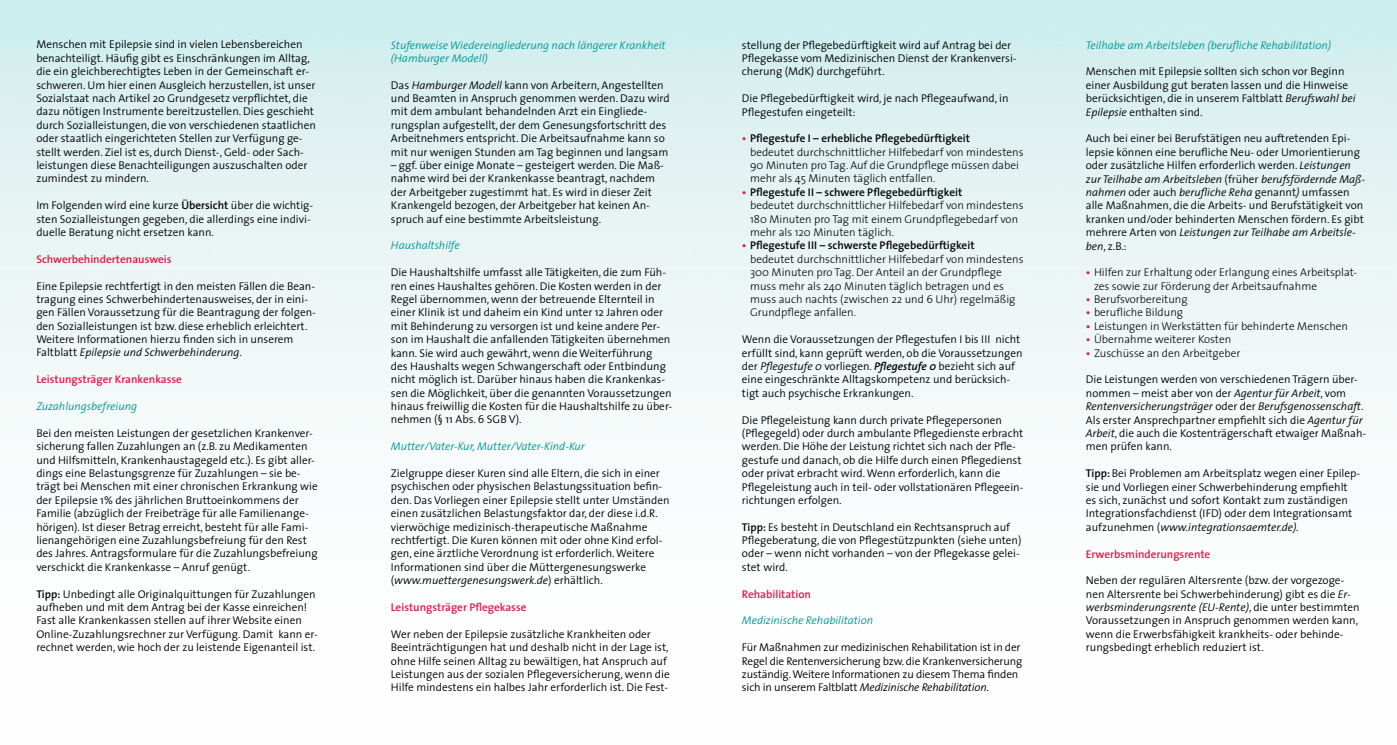
<style>
.page{position:relative;width:1397px;height:745px;background:#fff}
.page>*{position:absolute;margin:0;border:0;box-sizing:border-box;transform-origin:0 0}
.t1{font:300 11.25px/13.4px "The Sans";color:#000}
.t2{font:300 11.25px/13.4px "The Sans";color:#000}
.t3{font:italic 300 11.25px/13.4px "The Sans";color:#009795}
.t4{font:600 11.25px "The Sans";color:#e41648}
.s1{font-weight:600}
.s2{font-style:italic}
.s3{font-weight:600;color:#e41648}
.s4{font-weight:600;font-style:italic}
</style>
<div class="page">
<p class="t1" style="left:36px;top:38px;width:281px">Menschen mit Epilepsie sind in vielen Lebensbereichen benachteiligt. Häufig gibt es Einschränkungen im Alltag, die ein gleichberechtigtes Leben in der Gemeinschaft er&shy;schweren. Um hier einen Ausgleich herzustellen, ist unser Sozialstaat nach Artikel 20 Grundgesetz verpflichtet, die dazu nötigen Instrumente bereitzustellen. Dies geschieht durch Sozialleistungen, die von verschiedenen staatlichen oder staatlich eingerichteten Stellen zur Verfügung ge&shy;stellt werden. Ziel ist es, durch Dienst-, Geld- oder Sach&shy;leistungen diese Benachteiligungen auszuschalten oder zumindest zu mindern.</p>
<p class="t1" style="left:36px;top:198px;width:278px">Im Folgenden wird eine kurze <span class="s1">Übersicht</span> über die wichtig&shy;sten Sozialleistungen gegeben, die allerdings eine indivi&shy;duelle Beratung nicht ersetzen kann.</p>
<p class="t4" style="left:36px;top:249px;width:137px">Schwerbehindertenausweis</p>
<p class="t1" style="left:36px;top:278px;width:281px">Eine Epilepsie rechtfertigt in den meisten Fällen die Bean&shy;tragung eines Schwerbehindertenausweises, der in eini&shy;gen Fällen Voraussetzung für die Beantragung der folgen&shy;den Sozialleistungen ist bzw. diese erheblich erleichtert.<br>Weitere Informationen hierzu finden sich in unserem Faltblatt <span class="s2">Epilepsie und Schwerbehinderung</span>.</p>
<p class="t4" style="left:36px;top:370px;width:147px">Leistungsträger Krankenkasse</p>
<p class="t3" style="left:36px;top:399px;width:102px">Zuzahlungsbefreiung</p>
<p class="t1" style="left:36px;top:425px;width:283px">Bei den meisten Leistungen der gesetzlichen Krankenver&shy;sicherung fallen Zuzahlungen an (z.B. zu Medikamenten und Hilfsmitteln, Krankenhaustagegeld etc.). Es gibt aller&shy;dings eine Belastungsgrenze für Zuzahlungen – sie be&shy;trägt bei Menschen mit einer chronischen Erkrankung wie der Epilepsie 1% des jährlichen Bruttoeinkommens der Familie (abzüglich der Freibeträge für alle Familienange&shy;hörigen). Ist dieser Betrag erreicht, besteht für alle Fami&shy;lienangehörigen eine Zuzahlungsbefreiung für den Rest des Jahres. Antragsformulare für die Zuzahlungsbefreiung verschickt die Krankenkasse – Anruf genügt.</p>
<p class="t1" style="left:36px;top:586px;width:283px"><span class="s1">Tipp:</span> Unbedingt alle Originalquittungen für Zuzahlungen aufheben und mit dem Antrag bei der Kasse einreichen!<br>Fast alle Krankenkassen stellen auf ihrer Website einen Online-Zuzahlungsrechner zur Verfügung. Damit kann er&shy;rechnet werden, wie hoch der zu leistende Eigenanteil ist.</p>
<p class="t3" style="left:391px;top:38px;width:276px">Stufenweise Wiedereingliederung nach längerer Krankheit (Hamburger Modell)</p>
<p class="t1" style="left:391px;top:78px;width:280px">Das <span class="s2">Hamburger Modell</span> kann von Arbeitern, Angestellten und Beamten in Anspruch genommen werden. Dazu wird mit dem ambulant behandelnden Arzt ein Eingliede&shy;rungsplan aufgestellt, der dem Genesungsfortschritt des Arbeitnehmers entspricht. Die Arbeitsaufnahme kann so mit nur wenigen Stunden am Tag beginnen und langsam</p>
<p class="t1" style="left:391px;top:158px;width:274px">– ggf. über einige Monate – gesteigert werden. Die Maß&shy;nahme wird bei der Krankenkasse beantragt, nachdem der Arbeitgeber zugestimmt hat. Es wird in dieser Zeit Krankengeld bezogen, der Arbeitgeber hat keinen An&shy;spruch auf eine bestimmte Arbeitsleistung.</p>
<p class="t3" style="left:391px;top:238px;width:70px">Haushaltshilfe</p>
<p class="t1" style="left:391px;top:265px;width:283px">Die Haushaltshilfe umfasst alle Tätigkeiten, die zum Füh&shy;ren eines Haushaltes gehören. Die Kosten werden in der Regel übernommen, wenn der betreuende Elternteil in einer Klinik ist und daheim ein Kind unter 12 Jahren oder mit Behinderung zu versorgen ist und keine andere Per&shy;son im Haushalt die anfallenden Tätigkeiten übernehmen kann. Sie wird auch gewährt, wenn die Weiterführung<br>des Haushalts wegen Schwangerschaft oder Entbindung nicht möglich ist. Darüber hinaus haben die Krankenkas&shy;sen die Möglichkeit, über die genannten Voraussetzungen hinaus freiwillig die Kosten für die Haushaltshilfe zu über&shy;nehmen (§ 11 Abs. 6 SGB V).</p>
<p class="t3" style="left:391px;top:439px;width:195px">Mutter/Vater-Kur, Mutter/Vater-Kind-Kur</p>
<p class="t1" style="left:391px;top:466px;width:280px">Zielgruppe dieser Kuren sind alle Eltern, die sich in einer psychischen oder physischen Belastungssituation befin&shy;den. Das Vorliegen einer Epilepsie stellt unter Umständen einen zusätzlichen Belastungsfaktor dar, der diese i.d.R. vierwöchige medizinisch-therapeutische Maßnahme rechtfertigt. Die Kuren können mit oder ohne Kind erfol&shy;gen, eine ärztliche Verordnung ist erforderlich. Weitere Informationen sind über die Müttergenesungswerke (<span class="s2">www.muettergenesungswerk.de</span>) erhältlich.</p>
<p class="t4" style="left:391px;top:597px;width:137px">Leistungsträger Pflegekasse</p>
<p class="t1" style="left:391px;top:626px;width:280px">Wer neben der Epilepsie zusätzliche Krankheiten oder Beeinträchtigungen hat und deshalb nicht in der Lage ist, ohne Hilfe seinen Alltag zu bewältigen, hat Anspruch auf Leistungen aus der sozialen Pflegeversicherung, wenn die Hilfe mindestens ein halbes Jahr erforderlich ist. Die Fest-</p>
<p class="t1" style="left:741px;top:38px;width:276px">stellung der Pflegebedürftigkeit wird auf Antrag bei der<br>Pflegekasse vom Medizinischen Dienst der Krankenversi&shy;cherung (MdK) durchgeführt.</p>
<p class="t1" style="left:741px;top:91px;width:268px">Die Pflegebedürftigkeit wird, je nach Pflegeaufwand, in<br>Pflegestufen eingeteilt:</p>
<p class="t2" style="left:750px;top:131px;width:275px;text-indent:-8px"><span class="s3">•</span> <span class="s1">Pflegestufe I – erhebliche Pflegebedürftigkeit<br></span>bedeutet durchschnittlicher Hilfebedarf von mindestens 90 Minuten pro Tag. Auf die Grundpflege müssen dabei mehr als 45 Minuten täglich entfallen.</p>
<p class="t2" style="left:750px;top:185px;width:275px;text-indent:-8px"><span class="s3">•</span> <span class="s1">Pflegestufe II – schwere Pflegebedürftigkeit<br></span>bedeutet durchschnittlicher Hilfebedarf von mindestens 180 Minuten pro Tag mit einem Grundpflegebedarf von mehr als 120 Minuten täglich.</p>
<p class="t2" style="left:750px;top:238px;width:275px;text-indent:-8px"><span class="s3">•</span> <span class="s1">Pflegestufe III – schwerste Pflegebedürftigkeit<br></span>bedeutet durchschnittlicher Hilfebedarf von mindestens 300 Minuten pro Tag. Der Anteil an der Grundpflege muss mehr als 240 Minuten täglich betragen und es muss auch nachts (zwischen 22 und 6 Uhr) regelmäßig Grundpflege anfallen.</p>
<p class="t1" style="left:741px;top:332px;width:282px">Wenn die Voraussetzungen der Pflegestufen I bis III nicht erfüllt sind, kann geprüft werden, ob die Voraussetzungen der <span class="s2">Pflegestufe 0</span> vorliegen. <span class="s4">Pflegestufe 0</span> bezieht sich auf eine eingeschränkte Alltagskompetenz und berücksich&shy;tigt auch psychische Erkrankungen.</p>
<p class="t1" style="left:741px;top:412px;width:283px">Die Pflegeleistung kann durch private Pflegepersonen (Pflegegeld) oder durch ambulante Pflegedienste erbracht werden. Die Höhe der Leistung richtet sich nach der Pfle&shy;gestufe und danach, ob die Hilfe durch einen Pflegedienst oder privat erbracht wird. Wenn erforderlich, kann die Pflegeleistung auch in teil- oder vollstationären Pflegeein&shy;richtungen erfolgen.</p>
<p class="t1" style="left:741px;top:519px;width:281px"><span class="s1">Tipp:</span> Es besteht in Deutschland ein Rechtsanspruch auf Pflegeberatung, die von Pflegestützpunkten (siehe unten) oder – wenn nicht vorhanden – von der Pflegekasse gelei&shy;stet wird.</p>
<p class="t4" style="left:741px;top:584px;width:71px">Rehabilitation</p>
<p class="t3" style="left:741px;top:613px;width:133px">Medizinische Rehabilitation</p>
<p class="t1" style="left:741px;top:640px;width:282px">Für Maßnahmen zur medizinischen Rehabilitation ist in der Regel die Rentenversicherung bzw. die Krankenversicherung zuständig. Weitere Informationen zu diesem Thema finden sich in unserem Faltblatt <span class="s2">Medizinische Rehabilitation</span>.</p>
<p class="t3" style="left:1085px;top:38px;width:247px">Teilhabe am Arbeitsleben (berufliche Rehabilitation)</p>
<p class="t1" style="left:1085px;top:64px;width:271px">Menschen mit Epilepsie sollten sich schon vor Beginn einer Ausbildung gut beraten lassen und die Hinweise berücksichtigen, die in unserem Faltblatt <span class="s2">Berufswahl bei Epilepsie</span> enthalten sind.</p>
<p class="t1" style="left:1085px;top:131px;width:281px">Auch bei einer bei Berufstätigen neu auftretenden Epi&shy;lepsie können eine berufliche Neu- oder Umorientierung oder zusätzliche Hilfen erforderlich werden. <span class="s2">Leistungen zur Teilhabe am Arbeitsleben</span> (früher <span class="s2">berufsfördernde Maß&shy;nahmen</span> oder auch <span class="s2">berufliche Reha</span> genannt<span class="s2">)</span> umfassen alle Maßnahmen, die die Arbeits- und Berufstätigkeit von kranken und/oder behinderten Menschen fördern. Es gibt mehrere Arten von <span class="s2">Leistungen zur Teilhabe am Arbeitsle&shy;ben</span>, z.B.:</p>
<p class="t2" style="left:1093px;top:265px;width:265px;text-indent:-8px"><span class="s3">•</span> Hilfen zur Erhaltung oder Erlangung eines Arbeitsplat&shy;zes sowie zur Förderung der Arbeitsaufnahme</p>
<p class="t2" style="left:1085px;top:292px;width:103px"><span class="s3">•</span> Berufsvorbereitung</p>
<p class="t2" style="left:1085px;top:305px;width:99px"><span class="s3">•</span> berufliche Bildung</p>
<p class="t2" style="left:1085px;top:319px;width:263px"><span class="s3">•</span> Leistungen in Werkstätten für behinderte Menschen</p>
<p class="t2" style="left:1085px;top:332px;width:147px"><span class="s3">•</span> Übernahme weiterer Kosten</p>
<p class="t2" style="left:1085px;top:345px;width:156px"><span class="s3">•</span> Zuschüsse an den Arbeitgeber</p>
<p class="t1" style="left:1085px;top:372px;width:282px">Die Leistungen werden von verschiedenen Trägern über&shy;nommen – meist aber von der <span class="s2">Agentur für Arbeit</span>, vom <span class="s2">Rentenversicherungsträger</span> oder der <span class="s2">Berufsgenossenschaft</span>.<br>Als erster Ansprechpartner empfiehlt sich die <span class="s2">Agentur für Arbeit</span>, die auch die Kostenträgerschaft etwaiger Maßnah&shy;men prüfen kann.</p>
<p class="t1" style="left:1085px;top:466px;width:276px"><span class="s1">Tipp:</span> Bei Problemen am Arbeitsplatz wegen einer Epilep&shy;sie und Vorliegen einer Schwerbehinderung empfiehlt es sich, zunächst und sofort Kontakt zum zuständigen Integrationsfachdienst (IFD) oder dem Integrationsamt aufzunehmen (<span class="s2">www.integrationsaemter.de).</span></p>
<p class="t4" style="left:1085px;top:544px;width:126px">Erwerbsminderungsrente</p>
<p class="t1" style="left:1085px;top:573px;width:275px">Neben der regulären Altersrente (bzw. der vorgezoge&shy;nen Altersrente bei Schwerbehinderung) gibt es die <span class="s2">Er&shy;werbsminderungsrente (EU-Rente)</span>, die unter bestimmten Voraussetzungen in Anspruch genommen werden kann, wenn die Erwerbsfähigkeit krankheits- oder behinde&shy;rungsbedingt erheblich reduziert ist.</p>
</div>
